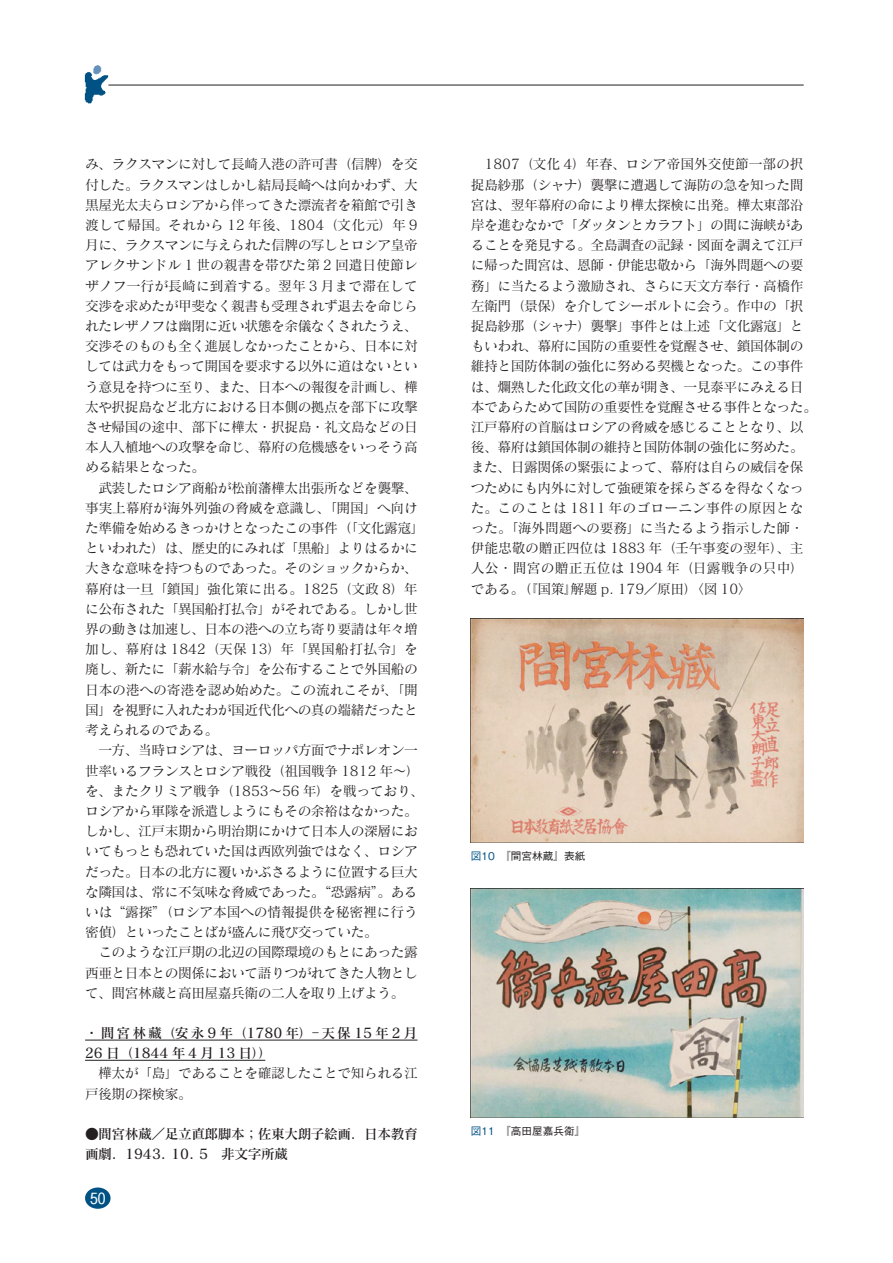
<style>
.page{position:relative;width:893px;height:1263px;background:#fff}
.page>*{position:absolute;margin:0;border:0;box-sizing:border-box;transform-origin:0 0}
.t1{font:500 15.45px "Gothic BBB Pr 6";color:#fff}
.t2{font:13.8px/20.2px "Matisse Pro M";letter-spacing:-.04em;color:#231f20}
.t3{font:13.8px/20.2px "Matisse Pro DB";letter-spacing:-.04em;color:#231f20}
.t4{font:13.8px/20px "Matisse Pro DB";letter-spacing:.15em;color:#231f20}
.t5{font:500 10.65px "Gothic BBB Pr 6";color:#231f20}
.s1{color:#005285}
</style>
<div class="page">
<img style="left:84px;top:79px;width:28px;height:25px">
<hr style="left:108px;top:85px;width:696px;height:1px;background:#231f20">
<img style="left:84px;top:65px;width:25px;height:14px">
<div style="left:85px;top:1187px;width:26px;height:22px;background:#005285;border-radius:50%"></div>
<img style="left:471px;top:619px;width:333px;height:223px">
<img style="left:471px;top:889px;width:333px;height:228px">
<hr style="left:85px;top:1040px;width:332px;height:1px;background:#231f20">
<hr style="left:85px;top:1060px;width:180px;height:1px;background:#231f20">
<p class="t2" style="left:85px;top:154px;width:341px">み、ラクスマンに対して長崎入港の許可書（信牌）を交付した。ラクスマンはしかし結局長崎へは向かわず、大黒屋光太夫らロシアから伴ってきた漂流者を箱館で引き渡して帰国。それから 12 年後、1804（文化元）年 9月に、ラクスマンに与えられた信牌の写しとロシア皇帝アレクサンドル 1 世の親書を帯びた第 2 回遣日使節レザノフ一行が長崎に到着する。翌年 3 月まで滞在して交渉を求めたが甲斐なく親書も受理されず退去を命じられたレザノフは幽閉に近い状態を余儀なくされたうえ、交渉そのものも全く進展しなかったことから、日本に対しては武力をもって開国を要求する以外に道はないという意見を持つに至り、また、日本への報復を計画し、樺太や択捉島など北方における日本側の拠点を部下に攻撃させ帰国の途中、部下に樺太・択捉島・礼文島などの日本人入植地への攻撃を命じ、幕府の危機感をいっそう高める結果となった。<br>　武装したロシア商船が松前藩樺太出張所などを襲撃、事実上幕府が海外列強の脅威を意識し、「開国」へ向けた準備を始めるきっかけとなったこの事件（「文化露寇」といわれた）は、歴史的にみれば「黒船」よりはるかに大きな意味を持つものであった。そのショックからか、幕府は一旦「鎖国」強化策に出る。1825（文政 8）年に公布された「異国船打払令」がそれである。しかし世界の動きは加速し、日本の港への立ち寄り要請は年々増加し、幕府は 1842（天保 13）年「異国船打払令」を廃し、新たに「薪水給与令」を公布することで外国船の日本の港への寄港を認め始めた。この流れこそが、「開国」を視野に入れたわが国近代化への真の端緒だったと考えられるのである。<br>　一方、当時ロシアは、ヨーロッパ方面でナポレオン一世率いるフランスとロシア戦役（祖国戦争 1812 年～）を、またクリミア戦争（1853～56 年）を戦っており、ロシアから軍隊を派遣しようにもその余裕はなかった。しかし、江戸末期から明治期にかけて日本人の深層においてもっとも恐れていた国は西欧列強ではなく、ロシアだった。日本の北方に覆いかぶさるように位置する巨大な隣国は、常に不気味な脅威であった。“恐露病”。あるいは“露探”（ロシア本国への情報提供を秘密裡に行う密偵）といったことばが盛んに飛び交っていた。<br>　このような江戸期の北辺の国際環境のもとにあった露西亜と日本との関係において語りつがれてきた人物として、間宮林蔵と高田屋嘉兵衛の二人を取り上げよう。</p>
<p class="t4" style="left:85px;top:1023px;width:334px">・間宮林藏（安永9年（1780年）― 天保15年2月<br>26 日（1844 年 4 月 13 日））</p>
<p class="t2" style="left:85px;top:1063px;width:334px">　樺太が「島」であることを確認したことで知られる江戸後期の探検家。</p>
<p class="t3" style="left:85px;top:1123px;width:334px">●間宮林蔵／足立直郎脚本；佐東大朗子絵画．日本教育画劇．1943. 10. 5　非文字所蔵</p>
<p class="t1" style="left:90px;top:1186px;width:17px">50</p>
<p class="t2" style="left:471px;top:154px;width:348px">　1807（文化 4）年春、ロシア帝国外交使節一部の択捉島紗那（シャナ）襲撃に遭遇して海防の急を知った間宮は、翌年幕府の命により樺太探検に出発。樺太東部沿岸を進むなかで「ダッタンとカラフト」の間に海峡があることを発見する。全島調査の記録・図面を調えて江戸に帰った間宮は、恩師・伊能忠敬から「海外問題への要務」に当たるよう激励され、さらに天文方奉行・高橋作左衛門（景保）を介してシーボルトに会う。作中の「択捉島紗那（シャナ）襲撃」事件とは上述「文化露寇」ともいわれ、幕府に国防の重要性を覚醒させ、鎖国体制の維持と国防体制の強化に努める契機となった。この事件は、爛熟した化政文化の華が開き、一見泰平にみえる日本であらためて国防の重要性を覚醒させる事件となった。江戸幕府の首脳はロシアの脅威を感じることとなり、以後、幕府は鎖国体制の維持と国防体制の強化に努めた。また、日露関係の緊張によって、幕府は自らの威信を保つためにも内外に対して強硬策を採らざるを得なくなった。このことは 1811 年のゴローニン事件の原因となった。「海外問題への要務」に当たるよう指示した師・伊能忠敬の贈正四位は 1883 年（壬午事変の翌年）、主人公・間宮の贈正五位は 1904 年（日露戦争の只中）である。（『国策』解題 p. 179／原田）〈図 10〉</p>
<p class="t5" style="left:471px;top:847px;width:116px"><span class="s1">図10</span>　『間宮林蔵』表紙</p>
<p class="t5" style="left:471px;top:1123px;width:116px"><span class="s1">図11</span>　『高田屋嘉兵衛』</p>
</div>
